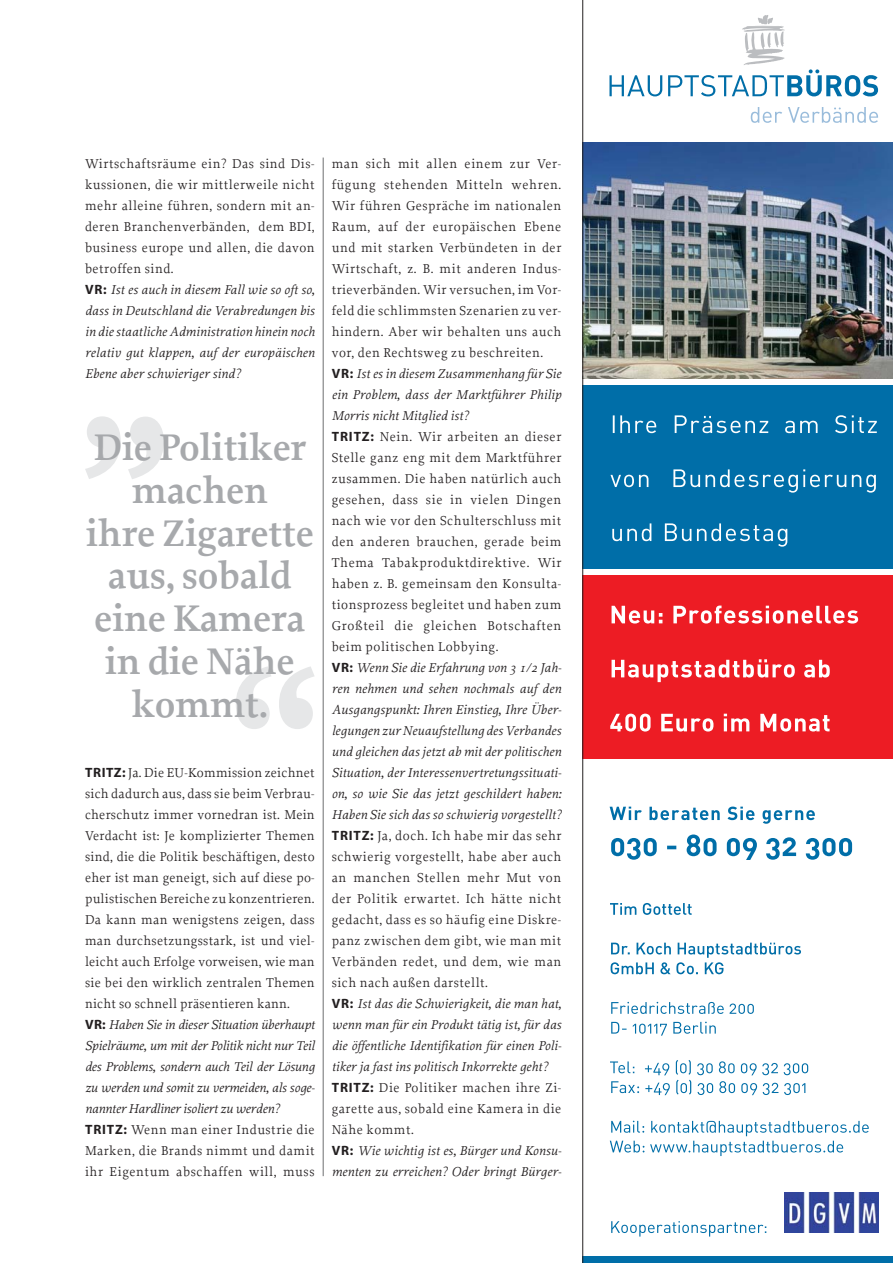
<style>
.page{position:relative;width:893px;height:1263px;background:#fff}
.page>*{position:absolute;margin:0;border:0;box-sizing:border-box;transform-origin:0 0}
.t1{font:600 39px/42.8px "Proforma";letter-spacing:-.01em;color:#a7a9ac;text-align:center}
.t2{font:13.5px/21px "Proforma";letter-spacing:.04em;color:#231f20}
.t3{font:13.5px/21px "Proforma";letter-spacing:.02em;color:#231f20}
.s1{font-family:"Myriad Pro";font-weight:700}
.s2{font-style:italic}
</style>
<div class="page">
<hr style="left:323px;top:158px;width:1px;height:1018px;background:#6d6e70">
<svg style="left:85px;top:416px;width:79px;height:63px"></svg>
<svg style="left:236px;top:666px;width:78px;height:63px"></svg>
<div style="left:583px;top:385px;width:310px;height:184px;background:#006ea8"></div>
<div style="left:583px;top:575px;width:310px;height:184px;background:#ed1c24"></div>
<div style="left:583px;top:1256px;width:310px;height:7px;background:#006ea8"></div>
<img style="left:583px;top:142px;width:310px;height:237px">
<svg style="left:609px;top:75px;width:53px;height:21px"></svg>
<svg style="left:751px;top:107px;width:31px;height:16px"></svg>
<svg style="left:788px;top:107px;width:90px;height:16px"></svg>
<svg style="left:668px;top:15px;width:210px;height:81px"></svg>
<svg style="left:612px;top:523px;width:175px;height:24px"></svg>
<svg style="left:610px;top:469px;width:266px;height:24px"></svg>
<svg style="left:613px;top:415px;width:264px;height:18px"></svg>
<svg style="left:611px;top:834px;width:241px;height:26px"></svg>
<svg style="left:610px;top:806px;width:205px;height:18px"></svg>
<svg style="left:611px;top:1221px;width:155px;height:15px"></svg>
<img style="left:784px;top:1192px;width:94px;height:41px">
<svg style="left:610px;top:714px;width:219px;height:17px"></svg>
<svg style="left:612px;top:659px;width:218px;height:23px"></svg>
<svg style="left:612px;top:605px;width:246px;height:18px"></svg>
<svg style="left:610px;top:1121px;width:259px;height:35px"></svg>
<svg style="left:610px;top:1060px;width:198px;height:35px"></svg>
<svg style="left:611px;top:1022px;width:105px;height:14px"></svg>
<svg style="left:611px;top:1002px;width:143px;height:12px"></svg>
<svg style="left:611px;top:943px;width:190px;height:31px"></svg>
<svg style="left:610px;top:903px;width:82px;height:12px"></svg>
<hr style="left:582px;top:0;width:1px;height:1263px;background:#231f20">
<p class="t2" style="left:85px;top:154px;width:231px">Wirtschaftsräume ein? Das sind Dis&shy;kussionen, die wir mittlerweile nicht mehr alleine führen, sondern mit an&shy;deren Branchenverbänden, dem BDI, business europe und allen, die davon betroffen sind.<br><span class="s1">VR:</span> <span class="s2">Ist es auch in diesem Fall wie so oft so, dass in Deutschland die Verabredungen bis in die staatliche Administration hinein noch relativ gut klappen, auf der europäischen Ebene aber schwieriger sind?</span></p>
<h1 class="t1" style="left:86px;top:429px;width:229px">Die Politiker machen<br>ihre Zigarette aus, sobald eine Kamera in die Nähe kommt.</h1>
<p class="t3" style="left:85px;top:763px;width:231px"><span class="s1">TRITZ:</span> Ja. Die EU-Kommission zeichnet sich dadurch aus, dass sie beim Verbrau&shy;cherschutz immer vornedran ist. Mein Verdacht ist: Je komplizierter Themen sind, die die Politik beschäftigen, desto eher ist man geneigt, sich auf diese po&shy;pulistischen Bereiche zu konzentrieren.<br>Da kann man wenigstens zeigen, dass man durchsetzungsstark, ist und viel&shy;leicht auch Erfolge vorweisen, wie man sie bei den wirklich zentralen Themen nicht so schnell präsentieren kann.<br><span class="s1">VR:</span> <span class="s2">Haben Sie in dieser Situation überhaupt Spielräume, um mit der Politik nicht nur Teil des Problems, sondern auch Teil der Lösung zu werden und somit zu vermeiden, als soge&shy;nannter Hardliner isoliert zu werden?<br></span><span class="s1">TRITZ:</span> Wenn man einer Industrie die Marken, die Brands nimmt und damit ihr Eigentum abschaffen will, muss</p>
<p class="t2" style="left:332px;top:154px;width:231px">man sich mit allen einem zur Ver&shy;fügung stehenden Mitteln wehren.<br>Wir führen Gespräche im nationalen Raum, auf der europäischen Ebene und mit starken Verbündeten in der Wirtschaft, z. B. mit anderen Indus&shy;trieverbänden. Wir versuchen, im Vor&shy;feld die schlimmsten Szenarien zu ver&shy;hindern. Aber wir behalten uns auch vor, den Rechtsweg zu beschreiten.<br><span class="s1">VR:</span> <span class="s2">Ist es in diesem Zusammenhang für Sie ein Problem, dass der Marktführer Philip Morris nicht Mitglied ist?<br></span><span class="s1">TRITZ:</span> Nein. Wir arbeiten an dieser Stelle ganz eng mit dem Marktführer zusammen. Die haben natürlich auch gesehen, dass sie in vielen Dingen nach wie vor den Schulterschluss mit den anderen brauchen, gerade beim Thema Tabakproduktdirektive. Wir haben z. B. gemeinsam den Konsulta&shy;tionsprozess begleitet und haben zum Großteil die gleichen Botschaften beim politischen Lobbying.<br><span class="s1">VR:</span> <span class="s2">Wenn Sie die Erfahrung von 3 1/2 Jah&shy;ren nehmen und sehen nochmals auf den Ausgangspunkt: Ihren Einstieg, Ihre Über&shy;legungen zur Neuaufstellung des Verbandes und gleichen das jetzt ab mit der politischen Situation, der Interessenvertretungssituati&shy;on, so wie Sie das jetzt geschildert haben:<br>Haben Sie sich das so schwierig vorgestellt?<br></span><span class="s1">TRITZ:</span> Ja, doch. Ich habe mir das sehr schwierig vorgestellt, habe aber auch an manchen Stellen mehr Mut von der Politik erwartet. Ich hätte nicht gedacht, dass es so häufig eine Diskre&shy;panz zwischen dem gibt, wie man mit Verbänden redet, und dem, wie man sich nach außen darstellt.<br><span class="s1">VR:</span> <span class="s2">Ist das die Schwierigkeit, die man hat, wenn man für ein Produkt tätig ist, für das die öffentliche Identifikation für einen Poli&shy;tiker ja fast ins politisch Inkorrekte geht?<br></span><span class="s1">TRITZ:</span> Die Politiker machen ihre Zi&shy;garette aus, sobald eine Kamera in die Nähe kommt.<br><span class="s1">VR:</span> <span class="s2">Wie wichtig ist es, Bürger und Konsu&shy;menten zu erreichen? Oder bringt Bürger-</span></p>
</div>
